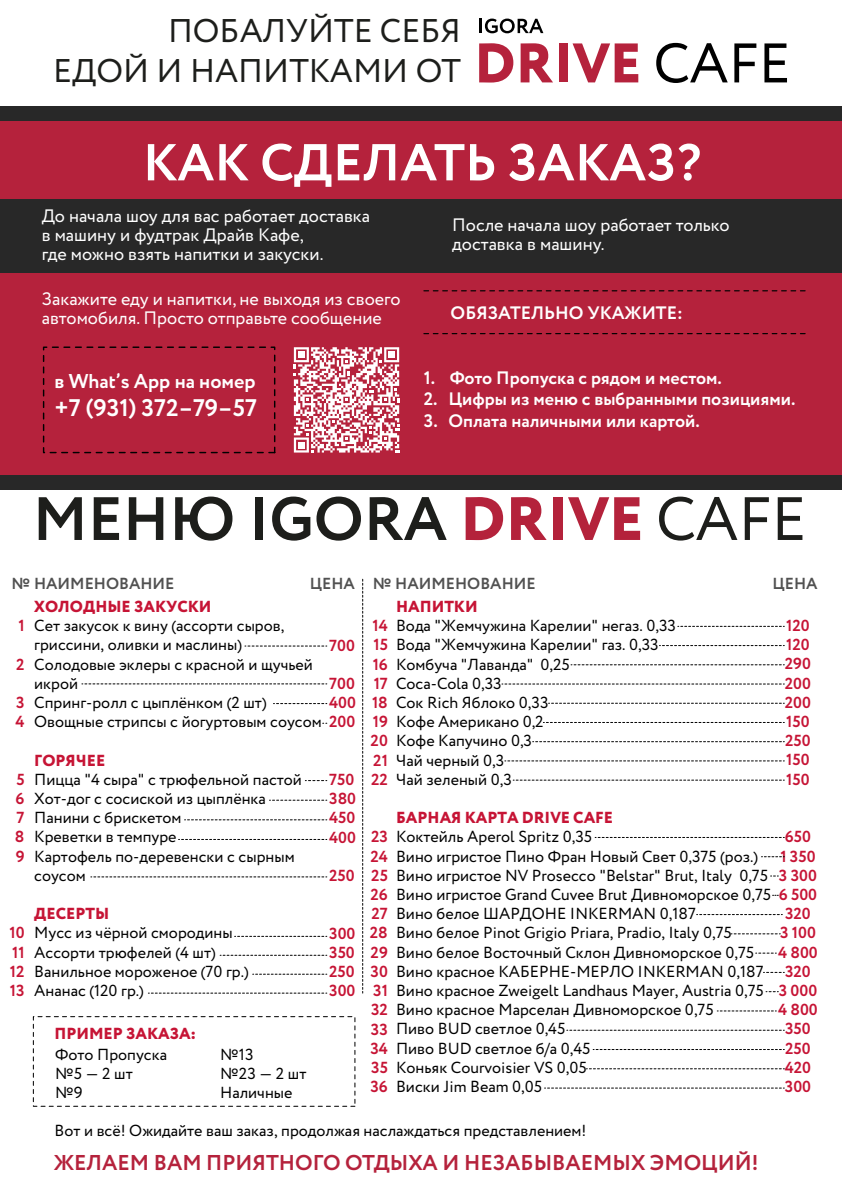
<style>
.page{position:relative;width:842px;height:1191px;background:#fff}
.page>*{position:absolute;margin:0;border:0;box-sizing:border-box;transform-origin:0 0}
.t1{font:700 61px "Circe";color:#1d1e1b}
.t2{font:700 51.8px "Circe";color:#fff}
.t3{font:32.8px/39.4px "Circe";color:#1d1e1b;text-align:right}
.t4{font:700 24px "Circe";color:#fff}
.t5{font:700 21.4px "Circe";color:#b5223c}
.t6{font:700 20px "Circe";color:#fff}
.t7{font:18px/18.6px "Circe";color:#fff}
.t8{font:700 18px "Circe";color:#fff}
.t9{font:16px/19.2px "Circe";color:#000}
.t10{font:700 16px/19.2px "Circe";color:#c61435;text-align:justify}
.t11{font:800 16px "Circe";color:#c61435}
.t12{font:700 16px "Circe";color:#515151}
.s1{font-weight:800;color:#b4223b}
.s2{font-weight:400}
</style>
<div class="page">
<svg style="left:479px;top:43px;width:34px;height:40px"></svg>
<svg style="left:521px;top:43px;width:32px;height:39px"></svg>
<div style="left:559px;top:43px;width:8px;height:39px;background:#b5223c"></div>
<svg style="left:572px;top:43px;width:66px;height:39px"></svg>
<svg style="left:656px;top:43px;width:72px;height:40px"></svg>
<svg style="left:734px;top:43px;width:22px;height:39px"></svg>
<svg style="left:764px;top:43px;width:23px;height:39px"></svg>
<hr style="left:479px;top:19px;width:3px;height:14px;background:#000">
<svg style="left:485px;top:19px;width:58px;height:14px"></svg>
<div style="left:0;top:121px;width:842px;height:361px;background:#b5223c"></div>
<div style="left:0;top:107px;width:842px;height:14px;background:#282828"></div>
<div style="left:43px;top:346px;width:232px;height:107px;border:1px dashed #000"></div>
<div style="left:0;top:199px;width:842px;height:74px;background:#282828"></div>
<div style="left:0;top:475px;width:842px;height:14px;background:#282828"></div>
<svg style="left:424px;top:333px;width:382px;height:1px"></svg>
<svg style="left:424px;top:290px;width:382px;height:1px"></svg>
<svg style="left:294px;top:347px;width:105px;height:105px"></svg>
<div style="left:298px;top:351px;width:7px;height:7px;background:#fff"></div>
<div style="left:388px;top:351px;width:7px;height:7px;background:#fff"></div>
<div style="left:298px;top:442px;width:7px;height:6px;background:#fff"></div>
<svg style="left:245px;top:645px;width:82px;height:1px"></svg>
<svg style="left:659px;top:645px;width:125px;height:1px"></svg>
<svg style="left:678px;top:626px;width:106px;height:1px"></svg>
<svg style="left:502px;top:683px;width:282px;height:1px"></svg>
<svg style="left:571px;top:664px;width:213px;height:1px"></svg>
<svg style="left:543px;top:722px;width:241px;height:1px"></svg>
<svg style="left:548px;top:703px;width:236px;height:1px"></svg>
<svg style="left:505px;top:760px;width:279px;height:1px"></svg>
<svg style="left:513px;top:780px;width:271px;height:1px"></svg>
<svg style="left:533px;top:741px;width:251px;height:1px"></svg>
<svg style="left:761px;top:856px;width:23px;height:1px"></svg>
<svg style="left:595px;top:837px;width:189px;height:1px"></svg>
<svg style="left:731px;top:933px;width:49px;height:1px"></svg>
<svg style="left:697px;top:914px;width:85px;height:1px"></svg>
<svg style="left:763px;top:972px;width:21px;height:1px"></svg>
<svg style="left:756px;top:952px;width:20px;height:1px"></svg>
<svg style="left:567px;top:1030px;width:217px;height:1px"></svg>
<svg style="left:717px;top:1010px;width:59px;height:1px"></svg>
<svg style="left:586px;top:1068px;width:198px;height:1px"></svg>
<svg style="left:593px;top:1049px;width:191px;height:1px"></svg>
<svg style="left:544px;top:1087px;width:240px;height:1px"></svg>
<svg style="left:82px;top:683px;width:245px;height:1px"></svg>
<svg style="left:273px;top:703px;width:54px;height:1px"></svg>
<svg style="left:269px;top:800px;width:58px;height:1px"></svg>
<svg style="left:305px;top:780px;width:22px;height:1px"></svg>
<svg style="left:185px;top:819px;width:142px;height:1px"></svg>
<svg style="left:179px;top:839px;width:148px;height:1px"></svg>
<svg style="left:91px;top:876px;width:236px;height:1px"></svg>
<svg style="left:235px;top:936px;width:92px;height:1px"></svg>
<svg style="left:253px;top:974px;width:74px;height:1px"></svg>
<svg style="left:220px;top:955px;width:107px;height:1px"></svg>
<svg style="left:148px;top:992px;width:179px;height:1px"></svg>
<svg style="left:362px;top:579px;width:1px;height:414px"></svg>
<h3 class="t3" style="left:53px;top:12px;width:409px">ПОБАЛУЙТЕ СЕБЯ<br>ЕДОЙ И НАПИТКАМИ ОТ</h3>
<h2 class="t2" style="left:143px;top:128px;width:560px">КАК СДЕЛАТЬ ЗАКАЗ?</h2>
<p class="t7" style="left:42px;top:208px;width:330px">До начала шоу для вас работает доставка в машину и фудтрак Драйв Кафе,<br>где можно взять напитки и закуски.</p>
<p class="t7" style="left:452px;top:216px;width:279px">После начала шоу работает только доставка в машину.</p>
<p class="t7" style="left:42px;top:290px;width:360px">Закажите еду и напитки, не выходя из своего автомобиля. Просто отправьте сообщение</p>
<p class="t6" style="left:55px;top:368px;width:203px">в What’s App на номер</p>
<h3 class="t4" style="left:55px;top:392px;width:204px">+7 (931) 372–79–57</h3>
<p class="t8" style="left:451px;top:301px;width:234px">ОБЯЗАТЕЛЬНО УКАЖИТЕ:</p>
<p class="t8" style="left:424px;top:365px;width:300px">1. Фото Пропуска с рядом и местом.</p>
<p class="t8" style="left:424px;top:387px;width:373px">2. Цифры из меню с выбранными позициями.</p>
<p class="t8" style="left:424px;top:409px;width:277px">3. Оплата наличными или картой.</p>
<h1 class="t1" style="left:33px;top:478px;width:775px">МЕНЮ IGORA <span class="s1">DRIVE</span> <span class="s2">CAFE</span></h1>
<p class="t12" style="left:12px;top:572px;width:164px">№ НАИМЕНОВАНИЕ</p>
<p class="t12" style="left:310px;top:572px;width:47px">ЦЕНА</p>
<p class="t11" style="left:34px;top:595px;width:179px">ХОЛОДНЫЕ ЗАКУСКИ</p>
<p class="t9" style="left:34px;top:616px;width:289px">Сет закусок к вину (ассорти сыров, гриссини, оливки и маслины)<br>Солодовые эклеры с красной и щучьей икрой<br>Спринг-ролл с цыплёнком (2 шт)<br>Овощные стрипсы с йогуртовым соусом</p>
<p class="t11" style="left:34px;top:749px;width:73px">ГОРЯЧЕЕ</p>
<p class="t9" style="left:34px;top:770px;width:269px">Пицца "4 сыра" с трюфельной пастой<br>Хот-дог с сосиской из цыплёнка<br>Панини с брискетом<br>Креветки в темпуре<br>Картофель по-деревенски с сырным соусом</p>
<p class="t11" style="left:34px;top:903px;width:76px">ДЕСЕРТЫ</p>
<p class="t9" style="left:34px;top:924px;width:216px">Мусс из чёрной смородины<br>Ассорти трюфелей (4 шт)<br>Ванильное мороженое (70 гр.)<br>Ананас (120 гр.)</p>
<p class="t10" style="left:18px;top:617px;width:8px">1</p>
<p class="t10" style="left:16px;top:655px;width:10px">2</p>
<p class="t10" style="left:16px;top:693px;width:11px">3<br>4</p>
<p class="t10" style="left:329px;top:636px;width:27px">700</p>
<p class="t10" style="left:329px;top:674px;width:28px">700<br>400<br>200</p>
<p class="t10" style="left:15px;top:770px;width:11px">5<br>6<br>7<br>8<br>9</p>
<p class="t10" style="left:329px;top:770px;width:28px">750<br>380<br>450<br>400</p>
<p class="t10" style="left:329px;top:866px;width:27px">250</p>
<p class="t10" style="left:9px;top:924px;width:17px">10<br>11<br>12<br>13</p>
<p class="t10" style="left:329px;top:924px;width:28px">300<br>350<br>250<br>300</p>
<p class="t11" style="left:54px;top:1022px;width:143px">ПРИМЕР ЗАКАЗА:</p>
<p class="t9" style="left:55px;top:1045px;width:113px">Фото Пропуска №5 — 2 шт<br>№9</p>
<p class="t9" style="left:220px;top:1045px;width:88px">№13<br>№23 — 2 шт<br>Наличные</p>
<p class="t12" style="left:373px;top:572px;width:164px">№ НАИМЕНОВАНИЕ</p>
<p class="t12" style="left:773px;top:572px;width:47px">ЦЕНА</p>
<p class="t11" style="left:396px;top:595px;width:83px">НАПИТКИ</p>
<p class="t9" style="left:396px;top:616px;width:281px">Вода "Жемчужина Карелии" негаз. 0,33<br>Вода "Жемчужина Карелии" газ. 0,33<br>Комбуча "Лаванда" 0,25<br>Coca-Cola 0,33<br>Сок Rich Яблоко 0,33<br>Кофе Американо 0,2<br>Кофе Капучино 0,3<br>Чай черный 0,3<br>Чай зеленый 0,3</p>
<p class="t11" style="left:396px;top:807px;width:218px">БАРНАЯ КАРТА DRIVE CAFЕ</p>
<p class="t9" style="left:396px;top:828px;width:377px">Коктейль Aperol Spritz 0,35<br>Вино игристое Пино Фран Новый Свет 0,375 (роз.)<br>Вино игристое NV Prosecco "Belstar" Brut, Italy 0,75<br>Вино игристое Grand Cuvee Brut Дивноморское 0,75<br>Вино белое ШАРДОНЕ INKERMAN 0,187<br>Вино белое Pinot Grigio Priara, Pradio, Italy 0,75<br>Вино белое Восточный Склон Дивноморское 0,75<br>Вино красное КАБЕРНЕ-МЕРЛО INKERMAN 0,187<br>Вино красное Zweigelt Landhaus Mayer, Austria 0,75<br>Вино красное Марселан Дивноморское 0,75<br>Пиво BUD светлое 0,45<br>Пиво BUD светлое б/а 0,45<br>Коньяк Сourvoisier VS 0,05<br>Виски Jim Beam 0,05</p>
<p class="t10" style="left:785px;top:616px;width:28px">120<br>120<br>290<br>200<br>200<br>150<br>250<br>150<br>150</p>
<p class="t10" style="left:371px;top:617px;width:19px">14<br>15<br>16<br>17<br>18<br>19<br>20<br>21<br>22</p>
<p class="t10" style="left:778px;top:828px;width:41px;text-align:center">650<br>1 350<br>3 300<br>6 500<br>320<br>3 100<br>4 800<br>320<br>3 000<br>4 800<br>350<br>250<br>420<br>300</p>
<p class="t10" style="left:370px;top:828px;width:19px">23<br>24<br>25<br>26<br>27<br>28<br>29<br>30<br>31<br>32<br>33<br>34<br>35<br>36</p>
<p class="t9" style="left:55px;top:1121px;width:533px">Вот и всё! Ожидайте ваш заказ, продолжая наслаждаться представлением!</p>
<h3 class="t5" style="left:54px;top:1148px;width:706px">ЖЕЛАЕМ ВАМ ПРИЯТНОГО ОТДЫХА И НЕЗАБЫВАЕМЫХ ЭМОЦИЙ!</h3>
</div>
